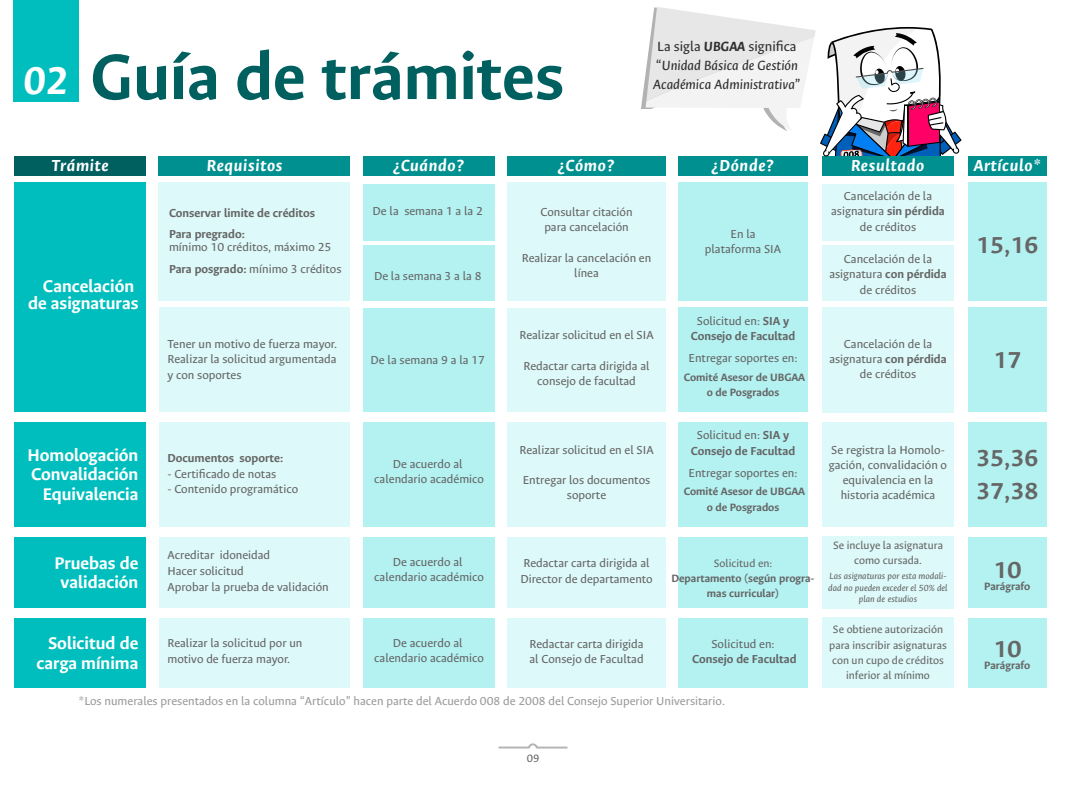
<style>
.page{position:relative;width:1066px;height:800px;background:#fff}
.page>*{position:absolute;margin:0;border:0;box-sizing:border-box;transform-origin:0 0}
.t1{font:700 71.7px "Ancizar Sans";color:#005f5f}
.t2{font:700 26px/32.3px "Ancizar Sans";color:#666}
.t3{font:700 19px/19.4px "Ancizar Sans";color:#fff;text-align:center}
.t4{font:italic 700 18px "Ancizar Sans";letter-spacing:.04em;color:#fff}
.t5{font:italic 15px/18.8px "Ancizar Sans";color:#2f2f2f}
.t6{font:13px/15.2px "Ancizar Sans";color:#666;text-align:center}
.t7{font:700 13px/15.2px "Ancizar Sans";color:#666;text-align:center}
.t8{font:13px "Ancizar Sans";color:#9b9b9b}
.t9{font:12px/15.2px "Ancizar Sans";color:#666;text-align:center}
.t10{font:700 12px/15.2px "Ancizar Sans";color:#666;text-align:center}
.t11{font:italic 10px/11.2px "Ancizar Sans";color:#666;text-align:center}
.s1{font-style:italic;font-size:43.4px;color:#fff}
.s2{font-style:normal}
.s3{font-weight:700}
.s4{font-weight:400}
</style>
<div class="page">
<div style="left:507px;top:308px;width:159px;height:104px;background:#ddf9f9"></div>
<div style="left:507px;top:422px;width:159px;height:105px;background:#ddf9f9"></div>
<div style="left:507px;top:537px;width:159px;height:71px;background:#ddf9f9"></div>
<div style="left:678px;top:182px;width:130px;height:119px;background:#b4f2f2"></div>
<div style="left:363px;top:184px;width:132px;height:57px;background:#b4f2f2"></div>
<div style="left:363px;top:245px;width:132px;height:56px;background:#b4f2f2"></div>
<div style="left:363px;top:308px;width:132px;height:104px;background:#b4f2f2"></div>
<div style="left:363px;top:422px;width:132px;height:105px;background:#b4f2f2"></div>
<div style="left:363px;top:537px;width:132px;height:71px;background:#b4f2f2"></div>
<div style="left:678px;top:307px;width:130px;height:105px;background:#b4f2f2"></div>
<div style="left:678px;top:422px;width:130px;height:105px;background:#b4f2f2"></div>
<div style="left:678px;top:537px;width:130px;height:71px;background:#b4f2f2"></div>
<div style="left:968px;top:182px;width:79px;height:119px;background:#b4f2f2"></div>
<div style="left:968px;top:307px;width:79px;height:105px;background:#b4f2f2"></div>
<div style="left:968px;top:422px;width:79px;height:105px;background:#b4f2f2"></div>
<div style="left:968px;top:537px;width:79px;height:71px;background:#b4f2f2"></div>
<div style="left:158px;top:182px;width:192px;height:119px;background:#ddf9f9"></div>
<div style="left:159px;top:422px;width:191px;height:105px;background:#ddf9f9"></div>
<div style="left:159px;top:537px;width:191px;height:71px;background:#ddf9f9"></div>
<div style="left:159px;top:307px;width:191px;height:105px;background:#ddf9f9"></div>
<div style="left:507px;top:182px;width:159px;height:119px;background:#ddf9f9"></div>
<div style="left:822px;top:184px;width:132px;height:57px;background:#ddf9f9"></div>
<div style="left:822px;top:245px;width:132px;height:56px;background:#ddf9f9"></div>
<div style="left:822px;top:307px;width:132px;height:106px;background:#ddf9f9"></div>
<div style="left:822px;top:422px;width:132px;height:105px;background:#ddf9f9"></div>
<div style="left:822px;top:536px;width:132px;height:73px;background:#ddf9f9"></div>
<div style="left:507px;top:618px;width:159px;height:70px;background:#ddf9f9"></div>
<div style="left:363px;top:618px;width:132px;height:70px;background:#b4f2f2"></div>
<div style="left:678px;top:618px;width:130px;height:70px;background:#b4f2f2"></div>
<div style="left:968px;top:618px;width:79px;height:70px;background:#b4f2f2"></div>
<div style="left:159px;top:618px;width:191px;height:70px;background:#ddf9f9"></div>
<div style="left:822px;top:617px;width:132px;height:71px;background:#ddf9f9"></div>
<div style="left:158px;top:156px;width:192px;height:20px;background:#00908f"></div>
<div style="left:363px;top:156px;width:132px;height:20px;background:#00908f"></div>
<div style="left:507px;top:156px;width:159px;height:20px;background:#00908f"></div>
<div style="left:678px;top:156px;width:130px;height:20px;background:#00908f"></div>
<div style="left:822px;top:156px;width:132px;height:20px;background:#00908f"></div>
<div style="left:968px;top:156px;width:79px;height:20px;background:#00908f"></div>
<div style="left:13px;top:0;width:65px;height:102px;background:#00bebd"></div>
<div style="left:14px;top:182px;width:132px;height:230px;background:#00bebd"></div>
<div style="left:14px;top:422px;width:132px;height:105px;background:#00bebd"></div>
<div style="left:14px;top:156px;width:132px;height:20px;background:#005f5f"></div>
<div style="left:14px;top:537px;width:132px;height:71px;background:#00bebd"></div>
<div style="left:14px;top:618px;width:132px;height:70px;background:#00bebd"></div>
<svg style="left:498px;top:743px;width:70px;height:6px"></svg>
<svg style="left:641px;top:7px;width:321px;height:150px"></svg>
<h1 class="t1" style="left:24px;top:37px;width:542px"><span class="s1">02</span> Guía de trámites</h1>
<p class="t5" style="left:653px;top:37px;width:149px"><span class="s2">La sigla</span> <span class="s3">UBGAA</span> <span class="s2">significa “</span>Unidad Básica de Gestión<br>Académica Administrativa<span class="s2">”</span></p>
<h3 class="t4" style="left:51px;top:155px;width:59px">Trámite</h3>
<h3 class="t4" style="left:207px;top:155px;width:77px">Requisitos</h3>
<h3 class="t4" style="left:394px;top:155px;width:72px">¿Cuándo?</h3>
<h3 class="t4" style="left:558px;top:155px;width:58px">¿Cómo?</h3>
<h3 class="t4" style="left:712px;top:155px;width:64px">¿Dónde?</h3>
<h3 class="t4" style="left:851px;top:155px;width:75px">Resultado</h3>
<h3 class="t4" style="left:974px;top:155px;width:69px">Artículo*</h3>
<h3 class="t3" style="left:28px;top:277px;width:112px;line-height:17.4px">Cancelación de asignaturas</h3>
<h3 class="t3" style="left:27px;top:445px;width:113px;text-align:right">Homologación<br>Convalidación<br>Equivalencia</h3>
<h3 class="t3" style="left:55px;top:553px;width:85px">Pruebas de validación</h3>
<p class="t7" style="left:169px;top:203px;width:148px;line-height:20.4px;text-align:left">Conservar limite de créditos<br>Para pregrado:</p>
<p class="t6" style="left:169px;top:236px;width:174px;line-height:22.4px;text-align:left">mínimo 10 créditos, máximo 25<br><span class="s3">Para posgrado:</span> mínimo 3 créditos</p>
<p class="t6" style="left:167px;top:336px;width:171px;line-height:15.6px;text-align:justify">Tener un motivo de fuerza mayor.<br>Realizar la solicitud argumentada y con soportes</p>
<p class="t7" style="left:167px;top:451px;width:117px">Documentos soporte:</p>
<p class="t6" style="left:167px;top:466px;width:110px">- Certificado de notas</p>
<p class="t6" style="left:167px;top:482px;width:132px">- Contenido programático</p>
<p class="t6" style="left:167px;top:548px;width:163px;line-height:15.6px;text-align:left">Acreditar idoneidad<br>Hacer solicitud<br>Aprobar la prueba de validación</p>
<p class="t6" style="left:373px;top:204px;width:112px">De la semana 1 a la 2</p>
<p class="t6" style="left:374px;top:268px;width:109px">De la semana 3 a la 8</p>
<p class="t6" style="left:371px;top:353px;width:116px">De la semana 9 a la 17</p>
<p class="t6" style="left:374px;top:456px;width:111px">De acuerdo al calendario académico</p>
<p class="t6" style="left:541px;top:204px;width:94px;text-align:left">Consultar citación para cancelación</p>
<p class="t6" style="left:522px;top:250px;width:131px">Realizar la cancelación en línea</p>
<p class="t6" style="left:520px;top:328px;width:136px">Realizar solicitud en el SIA</p>
<p class="t6" style="left:524px;top:358px;width:128px">Redactar carta dirigida al consejo de facultad</p>
<p class="t6" style="left:520px;top:442px;width:136px">Realizar solicitud en el SIA</p>
<p class="t6" style="left:523px;top:472px;width:129px">Entregar los documentos soporte</p>
<p class="t6" style="left:705px;top:227px;width:78px">En la plataforma SIA</p>
<p class="t7" style="left:691px;top:313px;width:106px"><span class="s4">Solicitud en:</span> SIA y<br>Consejo de Facultad</p>
<p class="t6" style="left:689px;top:351px;width:110px">Entregar soportes en:</p>
<p class="t10" style="left:684px;top:370px;width:123px">Comité Asesor de UBGAA o de Posgrados</p>
<p class="t7" style="left:691px;top:428px;width:106px"><span class="s4">Solicitud en:</span> SIA y<br>Consejo de Facultad</p>
<p class="t6" style="left:689px;top:465px;width:110px">Entregar soportes en:</p>
<p class="t10" style="left:684px;top:484px;width:123px">Comité Asesor de UBGAA o de Posgrados</p>
<p class="t6" style="left:374px;top:555px;width:111px">De acuerdo al calendario académico</p>
<p class="t6" style="left:520px;top:556px;width:134px;text-align:left">Redactar carta dirigida al<br>Director de departamento</p>
<p class="t9" style="left:714px;top:555px;width:60px">Solicitud en:</p>
<p class="t10" style="left:671px;top:571px;width:145px">Departamento (según progra&shy;mas curricular)</p>
<p class="t6" style="left:831px;top:189px;width:115px">Cancelación de la asignatura <span class="s3">sin pérdida </span>de créditos</p>
<p class="t6" style="left:829px;top:252px;width:119px">Cancelación de la asignatura <span class="s3">con pérdida </span>de créditos</p>
<p class="t6" style="left:829px;top:337px;width:119px">Cancelación de la asignatura <span class="s3">con pérdida </span>de créditos</p>
<p class="t6" style="left:829px;top:442px;width:120px">Se registra la Homolo&shy;gación, convalidación o equivalencia en la historia académica</p>
<p class="t9" style="left:833px;top:538px;width:111px">Se incluye la asignatura como cursada.</p>
<p class="t11" style="left:828px;top:571px;width:121px">Las asignaturas por esta modali&shy;dad no pueden exceder el 50% del plan de estudios</p>
<h2 class="t2" style="left:976px;top:229px;width:64px">15,16</h2>
<h2 class="t2" style="left:993px;top:344px;width:30px">17</h2>
<h2 class="t2" style="left:976px;top:442px;width:64px">35,36<br>37,38</h2>
<h2 class="t2" style="left:993px;top:554px;width:30px">10</h2>
<p class="t10" style="left:984px;top:578px;width:48px">Parágrafo</p>
<p class="t9" style="left:829px;top:622px;width:119px">Se obtiene autorización para inscribir asignaturas con un cupo de créditos inferior al mínimo</p>
<h3 class="t3" style="left:37px;top:634px;width:103px;text-align:right">Solicitud de carga mínima</h3>
<p class="t6" style="left:374px;top:635px;width:111px">De acuerdo al calendario académico</p>
<p class="t6" style="left:530px;top:636px;width:116px;text-align:left">Redactar carta dirigida al Consejo de Facultad</p>
<p class="t6" style="left:711px;top:636px;width:65px">Solicitud en:</p>
<p class="t6" style="left:167px;top:635px;width:137px;line-height:15.6px;text-align:left">Realizar la solicitud por un motivo de fuerza mayor.</p>
<h2 class="t2" style="left:993px;top:633px;width:30px">10</h2>
<p class="t7" style="left:692px;top:651px;width:106px">Consejo de Facultad</p>
<p class="t10" style="left:984px;top:657px;width:48px">Parágrafo</p>
<p class="t8" style="left:79px;top:694px;width:648px">*Los numerales presentados en la columna “Artículo” hacen parte del Acuerdo 008 de 2008 del Consejo Superior Universitario.</p>
<p class="t9" style="left:527px;top:751px;width:14px">09</p>
</div>
